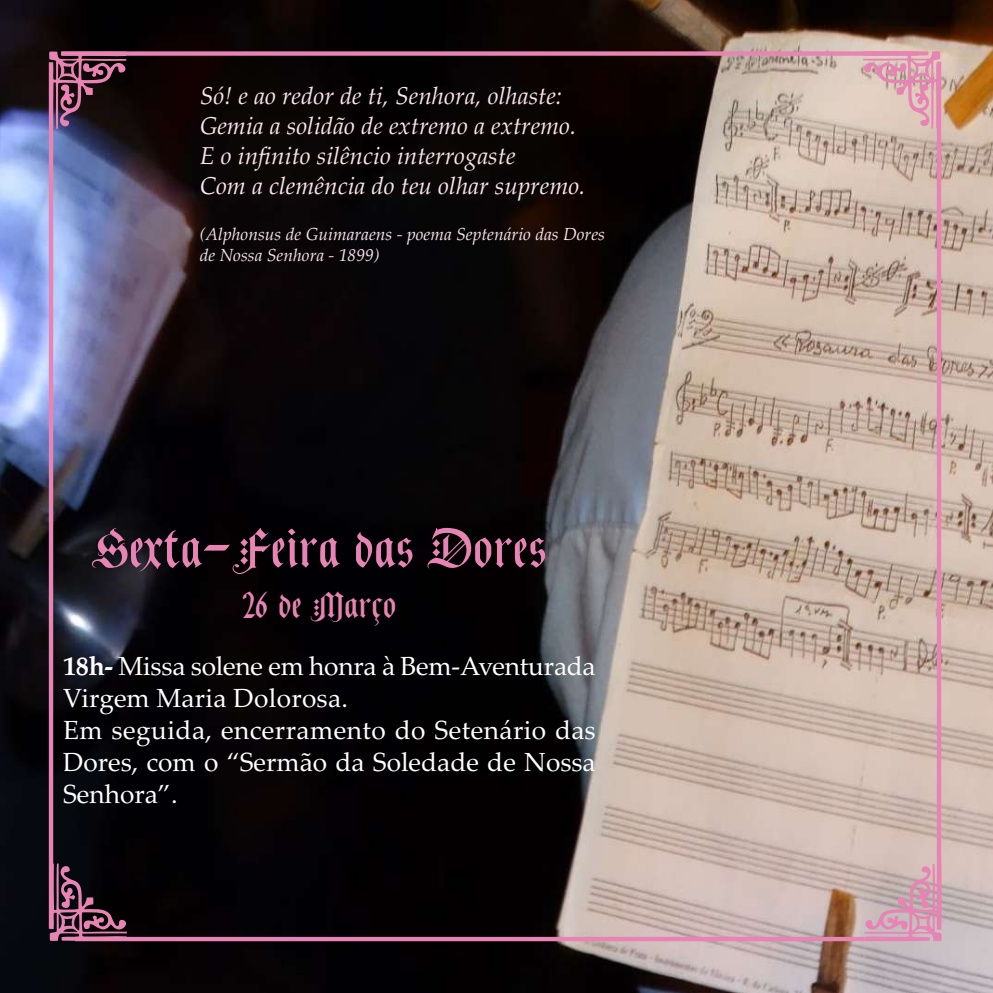
<style>
.page{position:relative;width:993px;height:993px;background:#fff}
.page>*{position:absolute;margin:0;border:0;box-sizing:border-box;transform-origin:0 0}
.t1{font:140px "Corn Pop Three";color:#e884b4}
.t2{font:63px "Black Knight FLF";color:#e884b4}
.t3{font:42px "Black Knight FLF";color:#e884b4}
.t4{font:26.25px/32px "Palatino Linotype";color:#fff}
.t5{font:italic 24.5px/29.9px "Palatino Linotype";color:#fae4ed}
.t6{font:italic 17.5px/21.3px "Palatino Linotype";color:#fae4ed}
.s1{font-weight:700}
</style>
<div class="page">
<img style="left:0;top:0;width:992px;height:992px">
<div style="left:61px;top:51px;width:857px;height:5px;background:#e884b4"></div>
<svg style="left:127px;top:936px;width:737px;height:4px;background:#c7779c"></svg>
<svg style="left:936px;top:128px;width:4px;height:801px;background:#e18db1"></svg>
<hr style="left:49px;top:62px;width:4px;height:866px;background:#e884b4">
<svg style="left:862px;top:51px;width:78px;height:77px;background:#dbc1b9"></svg>
<svg style="left:49px;top:863px;width:78px;height:78px;background:#160e16"></svg>
<h1 class="t1" style="left:43px;top:-1px;width:86px">g</h1>
<p class="t5" style="left:200px;top:81px;width:387px">Só! e ao redor de ti, Senhora, olhaste:<br>Gemia a solidão de extremo a extremo.<br>E o infinito silêncio interrogaste<br>Com a clemência do teu olhar supremo.</p>
<p class="t6" style="left:200px;top:223px;width:406px">(Alphonsus de Guimaraens - poema Septenário das Dores de Nossa Senhora - 1899)</p>
<h2 class="t2" style="left:92px;top:517px;width:456px">Sexta-Feira das Dores</h2>
<h3 class="t3" style="left:243px;top:583px;width:155px">26 de Março</h3>
<p class="t4" style="left:63px;top:649px;width:534px"><span class="s1">18h-</span> Missa solene em honra à Bem-Aventurada<br>Virgem Maria Dolorosa.<br>Em seguida, encerramento do Setenário das<br>Dores, com o “Sermão da Soledade de Nossa<br>Senhora”.</p>
<h1 class="t1" style="left:947px;top:993px;width:86px;rotate:-180deg">g</h1>
</div>
